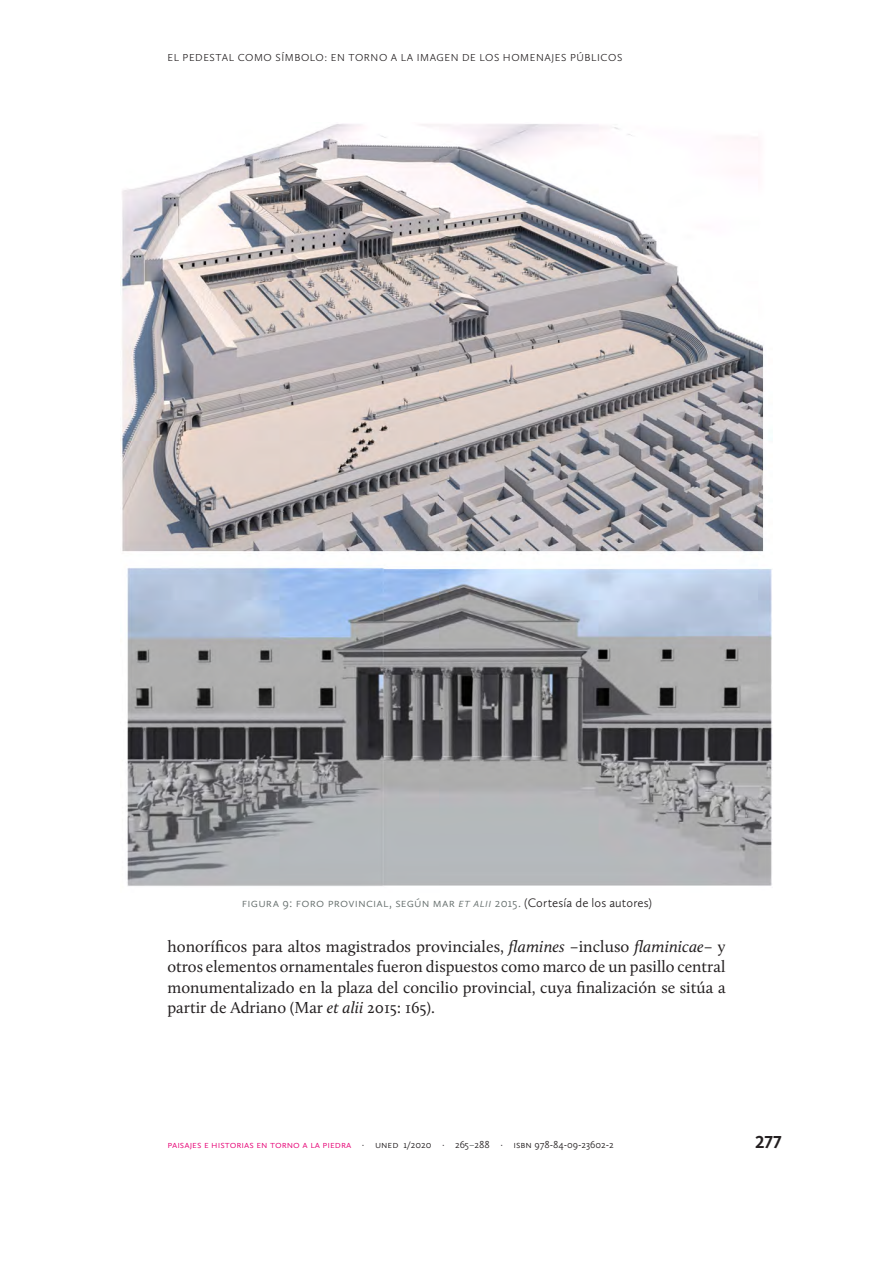
<style>
.page{position:relative;width:893px;height:1263px;background:#fff}
.page>*{position:absolute;margin:0;border:0;box-sizing:border-box;transform-origin:0 0}
.t1{font:700 18px "Calluna Sans";color:#231f20}
.Cuerpo{font:16.5px/20.4px "Calluna";color:#231f20;text-align:justify}
.Imagen_Pie{font:300 12.75px "Calluna Sans";letter-spacing:.015em;color:#67706e}
.t2{font:300 10.5px "Calluna Sans";color:#231f20}
.t3{font:300 10.5px "Calluna Sans";letter-spacing:.055em;color:#231f20}
.t4{font:300 10.5px "Calluna Sans";letter-spacing:.125em;color:#231f20}
.s1{font-style:italic}
.s2{color:#231f20}
.s3{color:#e60275}
.s4{font-weight:400;color:#67706e}
</style>
<div class="page">
<img style="left:120px;top:123px;width:652px;height:763px">
<p class="t2" style="left:167px;top:52px;width:23px">El pede</p>
<p class="t3" style="left:210px;top:52px;width:228px">stal como símbolo: e n torno a la i mage</p>
<p class="t4" style="left:451px;top:52px;width:154px">n de los homenajes público</p>
<p class="t2" style="left:617px;top:52px;width:7px">s</p>
<p class="Imagen_Pie" style="left:242px;top:895px;width:412px">Figura 9: Foro provincial, según Mar <span class="s1">et alii</span> 2015. <span class="s2">(Cortesía de los autores)</span></p>
<p class="Cuerpo" style="left:167px;top:936px;width:560px">honoríficos para altos magistrados provinciales, <span class="s1">flamines</span> –incluso <span class="s1">flaminicae</span>– y otros elementos ornamentales fueron dispuestos como marco de un pasillo central monumentalizado en la plaza del concilio provincial, cuya finalización se sitúa a partir de Adriano (Mar <span class="s1">et alii</span> 2015: 165).</p>
<p class="t2" style="left:167px;top:1138px;width:448px"><span class="s3">Paisajes e historias en torno a la piedra</span> · uned 1/2020 · 265<span class="s4">–</span>288 · isBn 978-84-09-23602-2</p>
<p class="t1" style="left:755px;top:1131px;width:28px">277</p>
</div>
